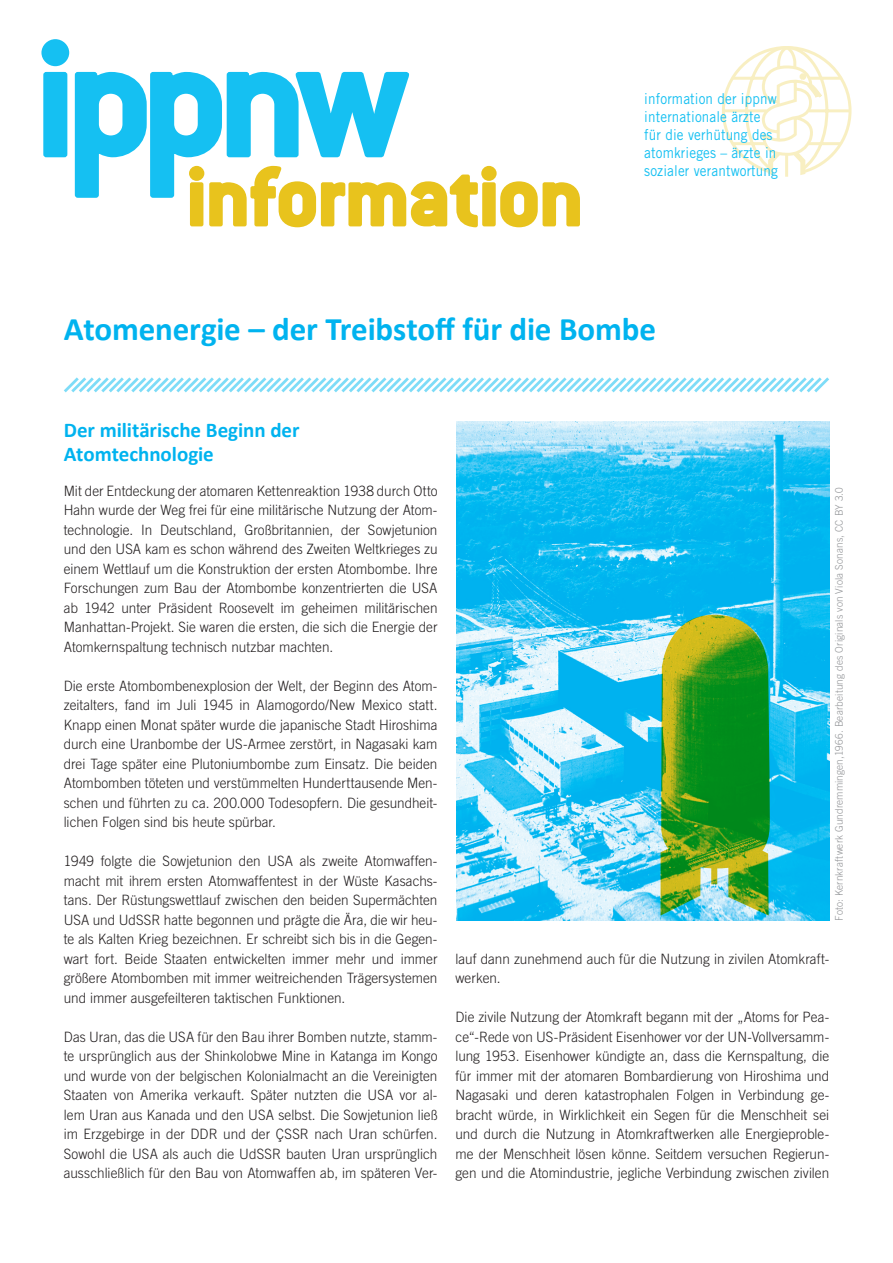
<style>
.page{position:relative;width:893px;height:1263px;background:#fff}
.page>*{position:absolute;margin:0;border:0;box-sizing:border-box;transform-origin:0 0}
.t1{font:700 180px "Conduit ITC Std";letter-spacing:-.06em;color:#15c0f2}
.t2{font:700 90px "Conduit ITC Std";letter-spacing:-.015em;color:#e8c31d}
.t3{font:700 33px "Calibri";letter-spacing:-.005em;color:#00b3ef}
.t4{font:700 21px/24px "Calibri";letter-spacing:-.005em;color:#00b3ef}
.t5{font:15px/18px "Trade Gothic LT Std";letter-spacing:.01em;color:#15c0f2;scale:.9 1}
.t6{font:300 14.25px/19.5px "Trade Gothic LT Std";color:#231f20;text-align:justify;scale:.95 1}
.t7{font:300 10.5px "Trade Gothic LT Std";letter-spacing:.015em;color:#939598;scale:.95 1}
</style>
<div class="page">
<svg style="left:41px;top:39px;width:539px;height:189px"></svg>
<svg style="left:722px;top:46px;width:130px;height:131px"></svg>
<svg style="left:64px;top:377px;width:765px;height:16px"></svg>
<img style="left:456px;top:421px;width:373px;height:499px">
<svg style="left:661px;top:615px;width:109px;height:300px;background:#47a034"></svg>
<h1 class="t1" style="left:34px;top:-9px;width:375px">ippnw</h1>
<h2 class="t2" style="left:186px;top:142px;width:399px">information</h2>
<p class="t5" style="left:644px;top:89px;width:150px">information der ippnw internationale ärzte für die verhütung des atomkrieges – ärzte in sozialer verantwortung</p>
<h3 class="t3" style="left:64px;top:305px;width:594px">Atomenergie – der Treibstoff für die Bombe</h3>
<h3 class="t4" style="left:64px;top:418px;width:237px">Der militärische Beginn der<br>Atomtechnologie</h3>
<p class="t6" style="left:64px;top:481px;width:395px">Mit der Entdeckung der atomaren Kettenreaktion 1938 durch Otto Hahn wurde der Weg frei für eine militärische Nutzung der Atom&shy;technologie. In Deutschland, Großbritannien, der Sowjetunion und den USA kam es schon während des Zweiten Weltkrieges zu einem Wettlauf um die Konstruktion der ersten Atombombe. Ihre Forschungen zum Bau der Atombombe konzentrierten die USA ab 1942 unter Präsident Roosevelt im geheimen militärischen Manhattan-Projekt. Sie waren die ersten, die sich die Energie der Atomkernspaltung technisch nutzbar machten.</p>
<p class="t6" style="left:64px;top:676px;width:395px">Die erste Atombombenexplosion der Welt, der Beginn des Atom&shy;zeitalters, fand im Juli 1945 in Alamogordo/New Mexico statt.<br>Knapp einen Monat später wurde die japanische Stadt Hiroshima durch eine Uranbombe der US-Armee zerstört, in Nagasaki kam drei Tage später eine Plutoniumbombe zum Einsatz. Die beiden Atombomben töteten und verstümmelten Hunderttausende Men&shy;schen und führten zu ca. 200.000 Todesopfern. Die gesundheit&shy;lichen Folgen sind bis heute spürbar.</p>
<p class="t6" style="left:64px;top:851px;width:395px">1949 folgte die Sowjetunion den USA als zweite Atomwaffen&shy;macht mit ihrem ersten Atomwaffentest in der Wüste Kasachs&shy;tans. Der Rüstungswettlauf zwischen den beiden Supermächten USA und UdSSR hatte begonnen und prägte die Ära, die wir heu&shy;te als Kalten Krieg bezeichnen. Er schreibt sich bis in die Gegen&shy;wart fort. Beide Staaten entwickelten immer mehr und immer größere Atombomben mit immer weitreichenden Trägersystemen und immer ausgefeilteren taktischen Funktionen.</p>
<p class="t6" style="left:64px;top:1027px;width:395px">Das Uran, das die USA für den Bau ihrer Bomben nutzte, stamm&shy;te ursprünglich aus der Shinkolobwe Mine in Katanga im Kongo und wurde von der belgischen Kolonialmacht an die Vereinigten Staaten von Amerika verkauft. Später nutzten die USA vor al&shy;lem Uran aus Kanada und den USA selbst. Die Sowjetunion ließ im Erzgebirge in der DDR und der ÇSSR nach Uran schürfen.<br>Sowohl die USA als auch die UdSSR bauten Uran ursprünglich ausschließlich für den Bau von Atomwaffen ab, im späteren Ver-</p>
<p class="t7" style="left:833px;top:921px;width:458px;rotate:-90deg">Foto: Kernkraftwerk Gundremmingen,1966. Bearbeitung des Originals von Viola Sonans, CC BY 3.0</p>
<p class="t6" style="left:455px;top:949px;width:395px">lauf dann zunehmend auch für die Nutzung in zivilen Atomkraft&shy;werken.</p>
<p class="t6" style="left:455px;top:1007px;width:395px">Die zivile Nutzung der Atomkraft begann mit der „Atoms for Pea&shy;ce“-Rede von US-Präsident Eisenhower vor der UN-Vollversamm&shy;lung 1953. Eisenhower kündigte an, dass die Kernspaltung, die für immer mit der atomaren Bombardierung von Hiroshima und Nagasaki und deren katastrophalen Folgen in Verbindung ge&shy;bracht würde, in Wirklichkeit ein Segen für die Menschheit sei und durch die Nutzung in Atomkraftwerken alle Energieproble&shy;me der Menschheit lösen könne. Seitdem versuchen Regierun&shy;gen und die Atomindustrie, jegliche Verbindung zwischen zivilen</p>
</div>
